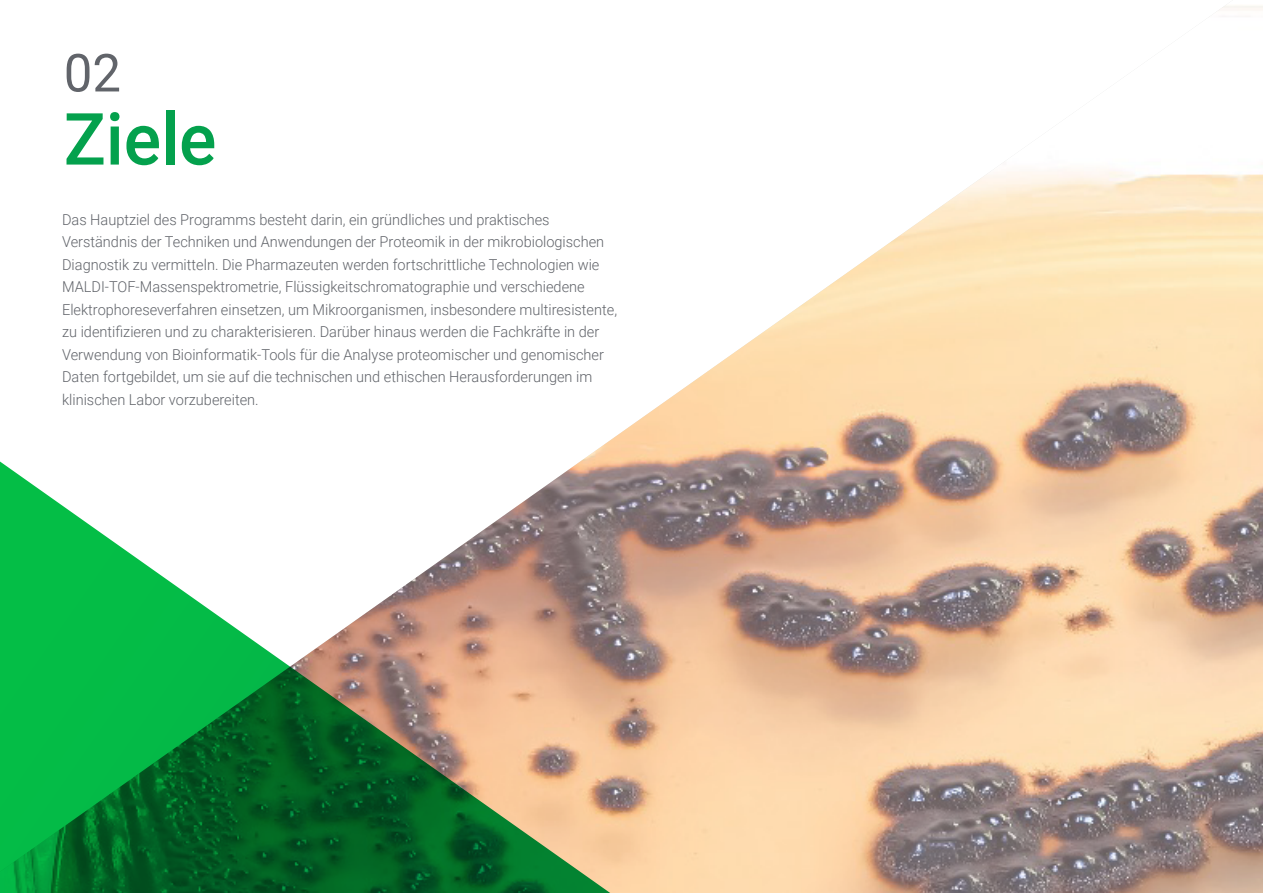
<style>
.page{position:relative;width:1263px;height:893px;background:#fff}
.page>*{position:absolute;margin:0;border:0;box-sizing:border-box;transform-origin:0 0}
.t1{font:500 72px "Roboto";color:#04a14d}
.t2{font:52.5px "Roboto";color:#61646a}
.t3{font:300 15px/22.5px "Roboto";color:#61646a}
</style>
<div class="page">
<img style="left:602px;top:5px;width:661px;height:888px">
<svg style="left:0;top:446px;width:640px;height:447px"></svg>
<h2 class="t2" style="left:64px;top:36px;width:59px">02</h2>
<h1 class="t1" style="left:64px;top:89px;width:154px">Ziele</h1>
<p class="t3" style="left:62px;top:208px;width:556px">Das Hauptziel des Programms besteht darin, ein gründliches und praktisches Verständnis der Techniken und Anwendungen der Proteomik in der mikrobiologischen Diagnostik zu vermitteln. Die Pharmazeuten werden fortschrittliche Technologien wie MALDI-TOF-Massenspektrometrie, Flüssigkeitschromatographie und verschiedene Elektrophoreseverfahren einsetzen, um Mikroorganismen, insbesondere multiresistente, zu identifizieren und zu charakterisieren. Darüber hinaus werden die Fachkräfte in der Verwendung von Bioinformatik-Tools für die Analyse proteomischer und genomischer Daten fortgebildet, um sie auf die technischen und ethischen Herausforderungen im klinischen Labor vorzubereiten.</p>
</div>
